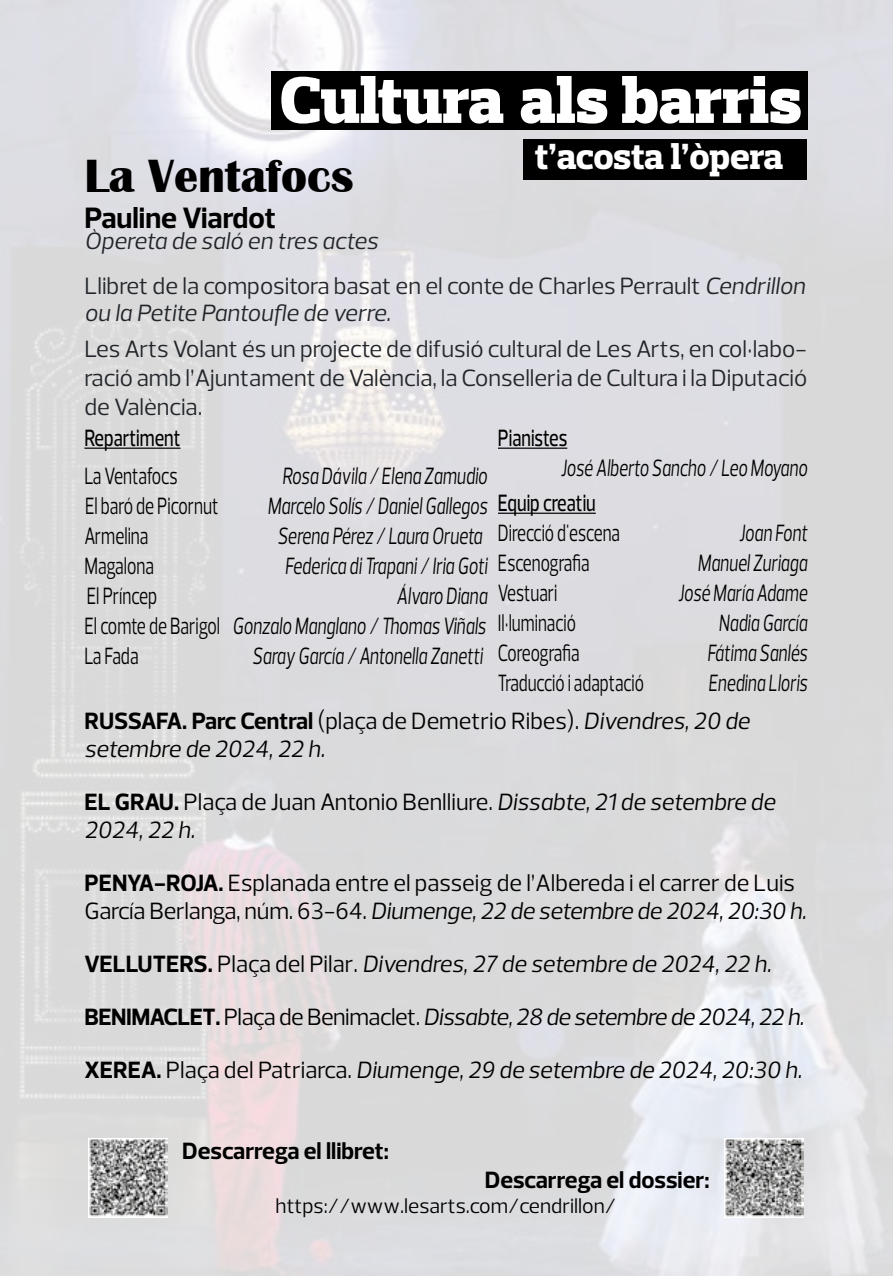
<style>
.page{position:relative;width:893px;height:1276px;background:#fff}
.page>*{position:absolute;margin:0;border:0;box-sizing:border-box;transform-origin:0 0}
.t1{font:700 48px "Britannic";color:#000}
.t2{font:800 37.2px "Prelo Slab";letter-spacing:-.01em;color:#fff}
.t3{font:700 30px "Prelo";color:#000}
.t4{font:italic 24px/27.6px "Prelo";color:#000}
.t5{font:24px/28.8px "Prelo";color:#212529}
.t6{font:italic 24px/30px "Prelo";color:#000;text-align:justify;scale:.71 1}
.t7{font:24px/27.6px "Prelo";color:#000}
.t8{font:italic 24px "Prelo";color:#000;scale:.7 1}
.t9{font:24px "Prelo";color:#000;scale:.7 1}
.t10{font:italic 24px "Prelo";letter-spacing:-.02em;color:#000}
.t11{font:24px "Prelo";color:#000;scale:.71 1}
.t12{font:700 24px "Prelo";color:#000}
.t13{font:500 24px "Prelo";color:#000;scale:.75 1}
.t14{font:italic 24px "Prelo";color:#212529}
.t15{font:21px "Prelo";color:#000}
.s1{font-style:italic}
.s2{font-style:normal}
.s3{font-weight:700;font-style:normal}
.s4{font-weight:700}
</style>
<div class="page">
<img style="left:0;top:0;width:893px;height:1276px">
<div style="left:509px;top:71px;width:298px;height:59px;background:#000"></div>
<svg style="left:521px;top:76px;width:86px;height:48px"></svg>
<svg style="left:622px;top:76px;width:179px;height:48px"></svg>
<div style="left:271px;top:71px;width:238px;height:59px;background:#000"></div>
<svg style="left:281px;top:76px;width:222px;height:48px"></svg>
<div style="left:523px;top:139px;width:284px;height:40px;background:#000"></div>
<hr style="left:84px;top:447px;width:97px;height:2px;background:#000">
<hr style="left:498px;top:512px;width:98px;height:2px;background:#000">
<hr style="left:498px;top:447px;width:69px;height:2px;background:#000">
<img style="left:89px;top:1138px;width:79px;height:79px">
<img style="left:724px;top:1138px;width:79px;height:79px">
<h2 class="t2" style="left:535px;top:134px;width:250px">t’acosta l’òpera</h2>
<h1 class="t1" style="left:84px;top:149px;width:271px">La Ventafocs</h1>
<p class="t3" style="left:84px;top:199px;width:193px">Pauline Viardot</p>
<p class="t5" style="left:84px;top:219px;width:722px;line-height:45px"><span class="s1">Òpereta de saló en tres actes<br></span>Llibret de la compositora basat en el conte de Charles Perrault <span class="s1">Cendrillon</span></p>
<p class="t14" style="left:84px;top:298px;width:308px">ou la Petite Pantoufle de verre.</p>
<p class="t5" style="left:84px;top:335px;width:724px;text-align:justify">Les Arts Volant és un projecte de difusió cultural de Les Arts, en col·labo&shy;ració amb l’Ajuntament de València, la Conselleria de Cultura i la Diputació de València.</p>
<p class="t13" style="left:84px;top:423px;width:130px">Repartiment</p>
<p class="t11" style="left:84px;top:461px;width:133px">La Ventafocs</p>
<p class="t6" style="left:282px;top:461px;width:290px">Rosa Dávila / Elena Zamudio</p>
<p class="t11" style="left:85px;top:491px;width:190px">El baró de Picornut</p>
<p class="t6" style="left:268px;top:491px;width:311px">Marcelo Solís / Daniel Gallegos</p>
<p class="t11" style="left:84px;top:521px;width:92px">Armelina</p>
<p class="t6" style="left:277px;top:521px;width:290px">Serena Pérez / Laura Orueta</p>
<p class="t11" style="left:84px;top:551px;width:100px">Magalona</p>
<p class="t6" style="left:285px;top:551px;width:287px">Federica di Trapani / Iria Goti</p>
<p class="t11" style="left:87px;top:581px;width:101px">El Príncep</p>
<p class="t13" style="left:498px;top:423px;width:94px">Pianistes</p>
<p class="t8" style="left:561px;top:453px;width:353px">José Alberto Sancho / Leo Moyano</p>
<p class="t13" style="left:498px;top:488px;width:132px">Equip creatiu</p>
<p class="t9" style="left:498px;top:518px;width:176px">Direcció d'escena</p>
<p class="t8" style="left:739px;top:518px;width:99px">Joan Font</p>
<p class="t9" style="left:498px;top:548px;width:132px">Escenografia</p>
<p class="t8" style="left:698px;top:548px;width:158px">Manuel Zuriaga</p>
<p class="t9" style="left:498px;top:578px;width:86px">Vestuari</p>
<p class="t8" style="left:678px;top:578px;width:186px">José María Adame</p>
<p class="t9" style="left:498px;top:608px;width:113px">Il•luminació</p>
<p class="t8" style="left:718px;top:608px;width:128px">Nadia García</p>
<p class="t9" style="left:498px;top:638px;width:118px">Coreografia</p>
<p class="t8" style="left:707px;top:638px;width:145px">Fátima Sanlés</p>
<p class="t9" style="left:498px;top:668px;width:210px">Traducció i adaptació</p>
<p class="t8" style="left:708px;top:668px;width:143px">Enedina Lloris</p>
<p class="t6" style="left:84px;top:581px;width:569px;text-indent:312px">Álvaro Diana <span class="s2">El comte de Barigol</span> Gonzalo Manglano / Thomas Viñals <span class="s2">La Fada</span></p>
<p class="t6" style="left:252px;top:641px;width:326px">Saray García / Antonella Zanetti</p>
<p class="t4" style="left:84px;top:707px;width:667px"><span class="s3">RUSSAFA. Parc Central</span> <span class="s2">(plaça de Demetrio Ribes).</span> Divendres, 20 de setembre de 2024, 22 h.</p>
<p class="t4" style="left:84px;top:788px;width:692px"><span class="s3">EL GRAU.</span> <span class="s2">Plaça de Juan Antonio Benlliure.</span> Dissabte, 21 de setembre de<br>2024, 22 h.</p>
<p class="t7" style="left:84px;top:869px;width:723px"><span class="s4">PENYA-ROJA.</span> Esplanada entre el passeig de l’Albereda i el carrer de Luis<br>García Berlanga, núm. 63-64. <span class="s1">Diumenge, 22 de setembre de 2024, 20:30 h.</span></p>
<p class="t4" style="left:84px;top:950px;width:688px"><span class="s3">VELLUTERS.</span> <span class="s2">Plaça del Pilar.</span> Divendres, 27 de setembre de 2024, 22 h.</p>
<p class="t10" style="left:84px;top:1002px;width:721px"><span class="s3">BENIMACLET.</span> <span class="s2">Plaça de Benimaclet.</span> Dissabte, 28 de setembre de 2024, 22 h.</p>
<p class="t4" style="left:84px;top:1056px;width:719px"><span class="s3">XEREA.</span> <span class="s2">Plaça del Patriarca.</span> Diumenge, 29 de setembre de 2024, 20:30 h.</p>
<p class="t12" style="left:182px;top:1136px;width:208px">Descarrega el llibret:</p>
<p class="t12" style="left:485px;top:1165px;width:226px">Descarrega el dossier:</p>
<p class="t15" style="left:276px;top:1193px;width:342px">https://www.lesarts.com/cendrillon/</p>
</div>
